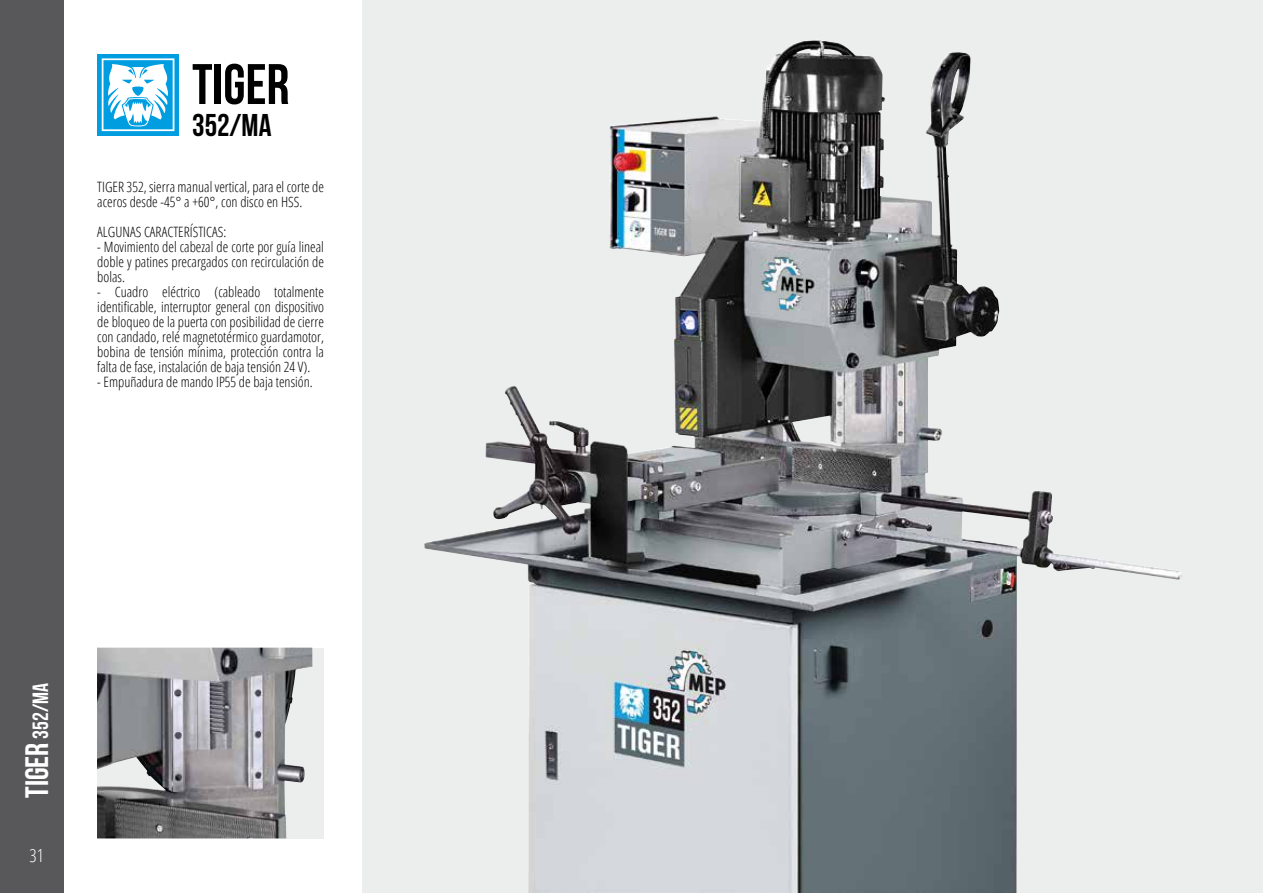
<style>
.page{position:relative;width:1263px;height:893px;background:#fff}
.page>*{position:absolute;margin:0;border:0;box-sizing:border-box;transform-origin:0 0}
.t1{font:57px "Bebas Neue";color:#000}
.t2{font:31.5px "Bebas Neue";color:#000}
.t3{font:22.05px "Bebas Neue";color:#fff}
.t4{font:300 condensed 18px "Open Sans";color:#fff}
.t5{font:300 condensed 14.25px/15px "Open Sans";color:#000;text-align:justify}
.s1{font-size:32.4px}
</style>
<div class="page">
<div style="left:0;top:0;width:64px;height:893px;background:#58585a"></div>
<svg style="left:97px;top:54px;width:82px;height:81px"></svg>
<svg style="left:102px;top:58px;width:72px;height:73px"></svg>
<div style="left:362px;top:0;width:901px;height:893px;background:#eceded"></div>
<img style="left:424px;top:40px;width:593px;height:853px">
<div style="left:97px;top:648px;width:227px;height:190px;background:#eceded"></div>
<img style="left:97px;top:648px;width:215px;height:190px">
<h1 class="t1" style="left:192px;top:53px;width:99px">TIGER</h1>
<h2 class="t2" style="left:192px;top:107px;width:81px">352/MA</h2>
<p class="t5" style="left:97px;top:178px;width:228px">TIGER 352, sierra manual vertical, para el corte de aceros desde -45° a +60°, con disco en HSS.</p>
<p class="t5" style="left:97px;top:223px;width:131px">ALGUNAS CARACTERÍSTICAS:</p>
<p class="t5" style="left:97px;top:238px;width:228px">- Movimiento del cabezal de corte por guía lineal doble y patines precargados con recirculación de bolas.</p>
<p class="t5" style="left:97px;top:283px;width:228px">- Cuadro eléctrico (cableado totalmente identificable, interruptor general con dispositivo de bloqueo de la puerta con posibilidad de cierre con candado, relé magnetotérmico guardamotor, bobina de tensión mínima, protección contra la falta de fase, instalación de baja tensión 24 V).</p>
<p class="t5" style="left:97px;top:374px;width:217px">- Empuñadura de mando IP55 de baja tensión.</p>
<h3 class="t3" style="left:28px;top:798px;width:116px;rotate:-90deg"><span class="s1">TIGER</span> 352/MA</h3>
<p class="t4" style="left:30px;top:843px;width:16px">31</p>
</div>
